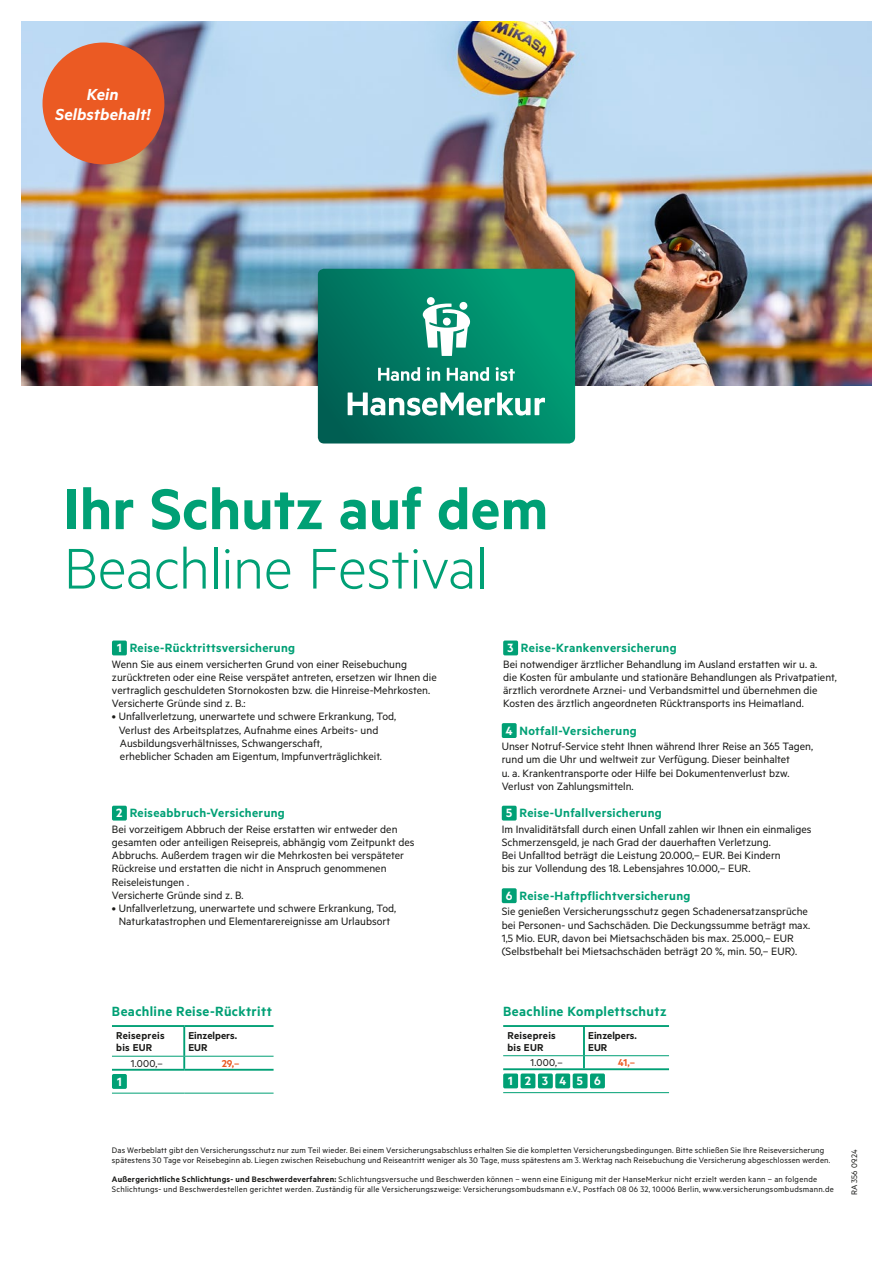
<style>
.page{position:relative;width:893px;height:1263px;background:#fff}
.page>*{position:absolute;margin:0;border:0;box-sizing:border-box;transform-origin:0 0}
.t1{font:300 64.5px "Metric Alt";letter-spacing:-.005em;color:#00a075}
.t2{font:600 64.5px "Metric Alt";color:#00a075}
.t3{font:italic 600 18px/19.5px "Metric Alt";letter-spacing:.005em;color:#fff;text-align:center}
.t4{font:600 15px "Metric Alt";letter-spacing:.025em;color:#00a075}
.t5{font:600 13.5px "Metric Alt";letter-spacing:.025em;color:#00a075}
.t6{font:600 13.5px "Metric Alt";letter-spacing:.82em;color:#fff}
.t7{font:12px/13.2px "Metric Alt";color:#1a1a18}
.t8{font:600 11.25px/12.8px "Metric Alt";letter-spacing:.015em;color:#1a1a18}
.t9{font:11.25px "Metric Alt";letter-spacing:.025em;color:#1a1a18}
.t10{font:600 11.25px "Metric Alt";color:#eb5a23}
.t11{font:9px/9.8px "Metric Alt";letter-spacing:.02em;color:#1a1a18}
.s1{color:#fff}
.s2{font-weight:600}
</style>
<div class="page">
<img style="left:21px;top:21px;width:851px;height:364px">
<svg style="left:318px;top:269px;width:257px;height:174px;background:#188e75"></svg>
<div style="left:43px;top:43px;width:121px;height:121px;background:#eb5a23;border-radius:50%"></div>
<div style="left:503px;top:640px;width:15px;height:15px;background:#00a075;border-radius:2px"></div>
<div style="left:502px;top:723px;width:15px;height:15px;background:#00a075;border-radius:2px"></div>
<div style="left:502px;top:806px;width:15px;height:14px;background:#00a075;border-radius:2px"></div>
<div style="left:502px;top:888px;width:15px;height:15px;background:#00a075;border-radius:2px"></div>
<div style="left:112px;top:640px;width:15px;height:15px;background:#00a075;border-radius:2px"></div>
<div style="left:112px;top:806px;width:15px;height:14px;background:#00a075;border-radius:2px"></div>
<hr style="left:503px;top:1092px;width:81px;height:1px;background:#00a075">
<hr style="left:584px;top:1092px;width:85px;height:1px;background:#00a075">
<hr style="left:503px;top:1025px;width:81px;height:2px;background:#00a075">
<hr style="left:584px;top:1025px;width:85px;height:2px;background:#00a075">
<hr style="left:583px;top:1027px;width:2px;height:28px;background:#00a075">
<svg style="left:583px;top:1056px;width:2px;height:12px"></svg>
<hr style="left:503px;top:1068px;width:81px;height:2px;background:#00a075">
<hr style="left:584px;top:1068px;width:85px;height:2px;background:#00a075">
<hr style="left:503px;top:1055px;width:81px;height:1px;background:#00a075">
<hr style="left:584px;top:1055px;width:85px;height:1px;background:#00a075">
<div style="left:503px;top:1073px;width:15px;height:15px;background:#00a075;border-radius:2px"></div>
<div style="left:521px;top:1073px;width:14px;height:15px;background:#00a075;border-radius:2px"></div>
<div style="left:538px;top:1073px;width:15px;height:15px;background:#00a075;border-radius:2px"></div>
<div style="left:555px;top:1073px;width:15px;height:15px;background:#00a075;border-radius:2px"></div>
<div style="left:573px;top:1073px;width:15px;height:15px;background:#00a075;border-radius:2px"></div>
<div style="left:590px;top:1073px;width:15px;height:15px;background:#00a075;border-radius:2px"></div>
<hr style="left:112px;top:1069px;width:72px;height:2px;background:#00a075">
<hr style="left:112px;top:1093px;width:72px;height:1px;background:#00a075">
<hr style="left:184px;top:1093px;width:90px;height:1px;background:#00a075">
<hr style="left:112px;top:1025px;width:72px;height:2px;background:#00a075">
<hr style="left:112px;top:1056px;width:72px;height:1px;background:#00a075">
<hr style="left:184px;top:1025px;width:90px;height:2px;background:#00a075">
<hr style="left:183px;top:1027px;width:2px;height:29px;background:#00a075">
<svg style="left:183px;top:1056px;width:2px;height:13px"></svg>
<hr style="left:184px;top:1069px;width:90px;height:2px;background:#00a075">
<hr style="left:184px;top:1056px;width:90px;height:1px;background:#00a075">
<div style="left:112px;top:1074px;width:15px;height:15px;background:#00a075;border-radius:2px"></div>
<h2 class="t3" style="left:55px;top:85px;width:97px">Kein<br>Selbstbehalt!</h2>
<h1 class="t2" style="left:64px;top:471px;width:486px">Ihr Schutz auf dem</h1>
<h1 class="t1" style="left:64px;top:531px;width:426px">Beachline Festival</h1>
<p class="t5" style="left:117px;top:640px;width:180px"><span class="s1">1</span> Reise-Rücktrittsversicherung</p>
<p class="t7" style="left:112px;top:657px;width:326px">Wenn Sie aus einem versicherten Grund von einer Reisebuchung zurücktreten oder eine Reise verspätet antreten, ersetzen wir Ihnen die vertraglich geschuldeten Stornokosten bzw. die Hinreise-Mehrkosten.<br>Versicherte Gründe sind z. B.:</p>
<p class="t7" style="left:119px;top:710px;width:279px;text-indent:-7px">• Unfallverletzung, unerwartete und schwere Erkrankung, Tod, Verlust des Arbeitsplatzes, Aufnahme eines Arbeits- und Ausbildungsverhältnisses, Schwangerschaft,<br>erheblicher Schaden am Eigentum, Impfunverträglichkeit.</p>
<p class="t5" style="left:116px;top:805px;width:170px"><span class="s1">2</span> Reiseabbruch-Versicherung</p>
<p class="t7" style="left:112px;top:822px;width:304px">Bei vorzeitigem Abbruch der Reise erstatten wir entweder den gesamten oder anteiligen Reisepreis, abhängig vom Zeitpunkt des Abbruchs. Außerdem tragen wir die Mehrkosten bei verspäteter Rückreise und erstatten die nicht in Anspruch genommenen Reiseleistungen .<br>Versicherte Gründe sind z. B.</p>
<p class="t7" style="left:112px;top:901px;width:286px;text-align:center">• Unfallverletzung, unerwartete und schwere Erkrankung, Tod,<br>Naturkatastrophen und Elementarereignisse am Urlaubsort</p>
<p class="t4" style="left:112px;top:1002px;width:161px">Beachline Reise-Rücktritt</p>
<p class="t8" style="left:116px;top:1028px;width:50px">Reisepreis bis EUR</p>
<p class="t8" style="left:189px;top:1028px;width:50px">Einzelpers.<br>EUR</p>
<p class="t9" style="left:131px;top:1057px;width:34px">1.000,–</p>
<p class="t10" style="left:222px;top:1056px;width:19px">29,–</p>
<p class="t6" style="left:117px;top:1073px;width:6px">1</p>
<p class="t5" style="left:508px;top:640px;width:171px"><span class="s1">3</span> Reise-Krankenversicherung</p>
<p class="t7" style="left:503px;top:657px;width:335px">Bei notwendiger ärztlicher Behandlung im Ausland erstatten wir u. a.<br>die Kosten für ambulante und stationäre Behandlungen als Privatpatient, ärztlich verordnete Arznei- und Verbandsmittel und übernehmen die Kosten des ärztlich angeordneten Rücktransports ins Heimatland.</p>
<p class="t5" style="left:506px;top:722px;width:133px"><span class="s1">4</span> Notfall-Versicherung</p>
<p class="t7" style="left:502px;top:739px;width:313px">Unser Notruf-Service steht Ihnen während Ihrer Reise an 365 Tagen, rund um die Uhr und weltweit zur Verfügung. Dieser beinhaltet<br>u. a. Krankentransporte oder Hilfe bei Dokumentenverlust bzw.<br>Verlust von Zahlungsmitteln.</p>
<p class="t5" style="left:506px;top:805px;width:157px"><span class="s1">5</span> Reise-Unfallversicherung</p>
<p class="t7" style="left:502px;top:822px;width:311px">Im Invaliditätsfall durch einen Unfall zahlen wir Ihnen ein einmaliges Schmerzensgeld, je nach Grad der dauerhaften Verletzung.<br>Bei Unfalltod beträgt die Leistung 20.000,– EUR. Bei Kindern<br>bis zur Vollendung des 18. Lebensjahres 10.000,– EUR.</p>
<p class="t5" style="left:506px;top:888px;width:186px"><span class="s1">6</span> Reise-Haftpflichtversicherung</p>
<p class="t7" style="left:502px;top:904px;width:310px">Sie genießen Versicherungsschutz gegen Schadenersatzansprüche bei Personen- und Sachschäden. Die Deckungssumme beträgt max.<br>1,5 Mio. EUR, davon bei Mietsachschäden bis max. 25.000,– EUR (Selbstbehalt bei Mietsachschäden beträgt 20 %, min. 50,– EUR).</p>
<p class="t4" style="left:503px;top:1002px;width:165px">Beachline Komplettschutz</p>
<p class="t8" style="left:507px;top:1028px;width:50px">Reisepreis bis EUR</p>
<p class="t8" style="left:588px;top:1028px;width:50px">Einzelpers.<br>EUR</p>
<p class="t9" style="left:531px;top:1056px;width:34px">1.000,–</p>
<p class="t10" style="left:618px;top:1056px;width:19px">41,–</p>
<p class="t6" style="left:508px;top:1073px;width:94px">123 456</p>
<p class="t11" style="left:112px;top:1145px;width:720px">Das Werbeblatt gibt den Versicherungsschutz nur zum Teil wieder. Bei einem Versicherungsabschluss erhalten Sie die kompletten Versicherungsbedingungen. Bitte schließen Sie Ihre Reiseversicherung spätestens 30 Tage vor Reisebeginn ab. Liegen zwischen Reisebuchung und Reiseantritt weniger als 30 Tage, muss spätestens am 3. Werktag nach Reisebuchung die Versicherung abgeschlossen werden.</p>
<p class="t11" style="left:112px;top:1174px;width:723px"><span class="s2">Außergerichtliche Schlichtungs- und Beschwerdeverfahren:</span> Schlichtungsversuche und Beschwerden können – wenn eine Einigung mit der HanseMerkur nicht erzielt werden kann – an folgende<br>Schlichtungs- und Beschwerdestellen gerichtet werden. Zuständig für alle Versicherungszweige: Versicherungsombudsmann e.V., Postfach 08 06 32, 10006 Berlin, www.versicherungsombudsmann.de</p>
<p class="t11" style="left:849px;top:1195px;width:47px;rotate:-90deg">RA 356 09.24</p>
</div>
